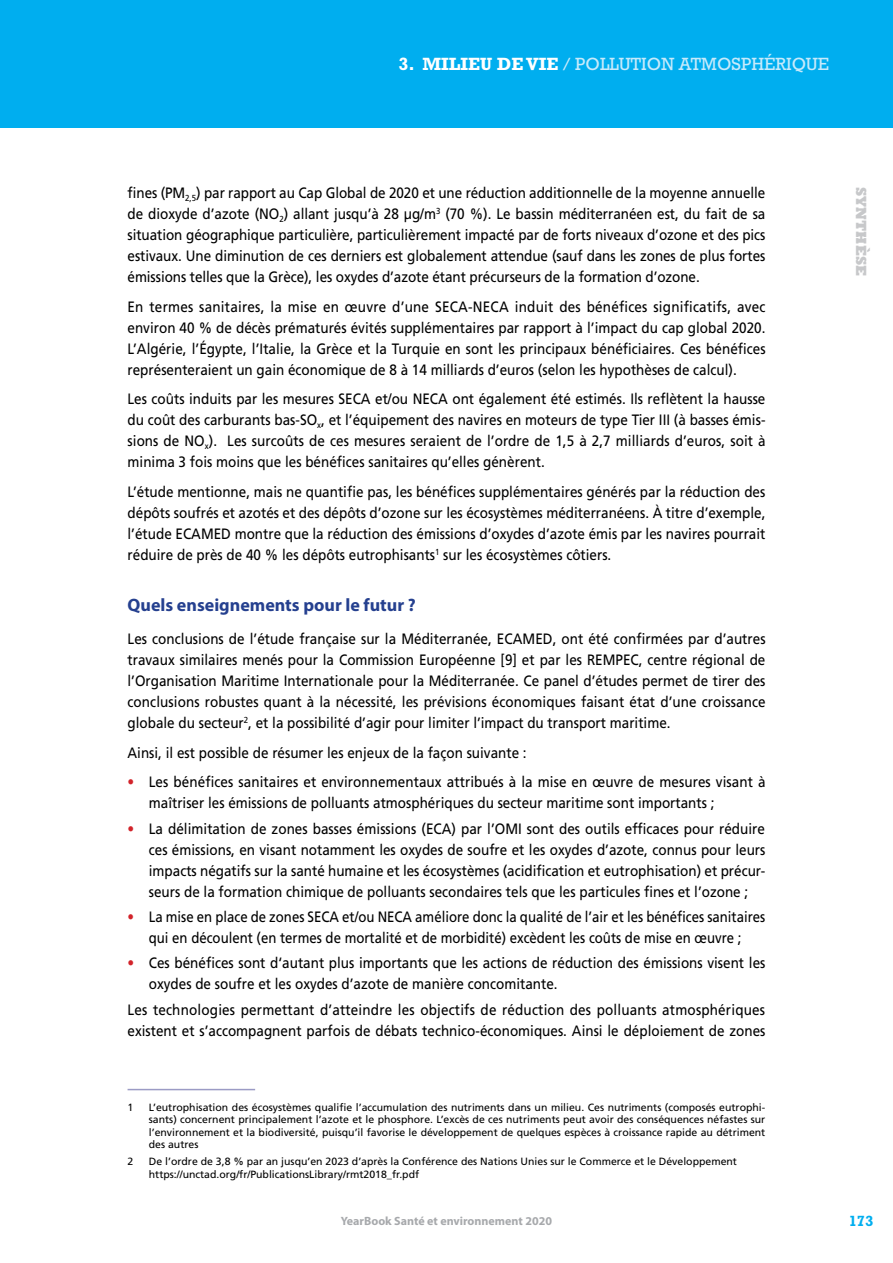
<style>
.page{position:relative;width:893px;height:1263px;background:#fff}
.page>*{position:absolute;margin:0;border:0;box-sizing:border-box;transform-origin:0 0}
.t1{font:18px "Rockwell Std";color:#c7eafb}
.t2{font:700 18px "Myriad Pro";color:#25408f}
.t3{font:15px/21px "Frutiger LT Std";color:#000;text-align:justify;scale:.9 1}
.t4{font:15px/21px "Frutiger LT Std";color:#000;text-align:center;scale:.88 1}
.t5{font:800 15px "Rockwell Std";color:#c7c8ca}
.t6{font:700 15px "Rockwell Std";color:#00aeef}
.t7{font:700 12px "Myriad Pro";color:#a7a9ac}
.t8{font:10.5px/12.6px "Frutiger LT Std";color:#000;text-align:justify}
.s1{font-weight:700;color:#fff}
.s2{color:#d2232a}
</style>
<div class="page">
<div style="left:0;top:0;width:893px;height:128px;background:#00aeef"></div>
<hr style="left:128px;top:1089px;width:127px;height:1px;background:#9b9bc5">
<p class="t1" style="left:399px;top:53px;width:432px"><span class="s1">3. MILIEU DE VIE</span> / POLLUTION ATMOSPHÉRIQUE</p>
<p class="t3" style="left:128px;top:183px;width:710px">fines (PM<sub>2,5</sub>) par rapport au Cap Global de 2020 et une réduction additionnelle de la moyenne annuelle de dioxyde d’azote (NO<sub>2</sub>) allant jusqu’à 28 µg/m<sup>3</sup> (70 %). Le bassin méditerranéen est, du fait de sa situation géographique particulière, particulièrement impacté par de forts niveaux d’ozone et des pics estivaux. Une diminution de ces derniers est globalement attendue (sauf dans les zones de plus fortes émissions telles que la Grèce), les oxydes d’azote étant précurseurs de la formation d’ozone.</p>
<p class="t3" style="left:128px;top:296px;width:711px">En termes sanitaires, la mise en œuvre d’une SECA-NECA induit des bénéfices significatifs, avec environ 40 % de décès prématurés évités supplémentaires par rapport à l’impact du cap global 2020.<br>L’Algérie, l’Égypte, l’Italie, la Grèce et la Turquie en sont les principaux bénéficiaires. Ces bénéfices représenteraient un gain économique de 8 à 14 milliards d’euros (selon les hypothèses de calcul).</p>
<p class="t3" style="left:128px;top:389px;width:710px">Les coûts induits par les mesures SECA et/ou NECA ont également été estimés. Ils reflètent la hausse du coût des carburants bas-SO<sub>x</sub>, et l’équipement des navires en moteurs de type Tier III (à basses émis&shy;sions de NO<sub>x</sub>). Les surcoûts de ces mesures seraient de l’ordre de 1,5 à 2,7 milliards d’euros, soit à minima 3 fois moins que les bénéfices sanitaires qu’elles génèrent.</p>
<p class="t3" style="left:128px;top:481px;width:710px">L’étude mentionne, mais ne quantifie pas, les bénéfices supplémentaires générés par la réduction des dépôts soufrés et azotés et des dépôts d’ozone sur les écosystèmes méditerranéens. À titre d’exemple, l’étude ECAMED montre que la réduction des émissions d’oxydes d’azote émis par les navires pourrait réduire de près de 40 % les dépôts eutrophisants<sup>1</sup> sur les écosystèmes côtiers.</p>
<p class="t2" style="left:128px;top:593px;width:290px">Quels enseignements pour le futur ?</p>
<p class="t3" style="left:128px;top:629px;width:710px">Les conclusions de l’étude française sur la Méditerranée, ECAMED, ont été confirmées par d’autres travaux similaires menés pour la Commission Européenne [9] et par les REMPEC, centre régional de l’Organisation Maritime Internationale pour la Méditerranée. Ce panel d’études permet de tirer des conclusions robustes quant à la nécessité, les prévisions économiques faisant état d’une croissance globale du secteur<sup>2</sup>, et la possibilité d’agir pour limiter l’impact du transport maritime.</p>
<p class="t3" style="left:128px;top:742px;width:445px">Ainsi, il est possible de résumer les enjeux de la façon suivante :</p>
<p class="t3" style="left:149px;top:772px;width:687px;text-indent:-21px"><span class="s2">•</span> Les bénéfices sanitaires et environnementaux attribués à la mise en œuvre de mesures visant à maîtriser les émissions de polluants atmosphériques du secteur maritime sont importants ;</p>
<p class="t3" style="left:149px;top:818px;width:687px;text-indent:-21px"><span class="s2">•</span> La délimitation de zones basses émissions (ECA) par l’OMI sont des outils efficaces pour réduire ces émissions, en visant notamment les oxydes de soufre et les oxydes d’azote, connus pour leurs impacts négatifs sur la santé humaine et les écosystèmes (acidification et eutrophisation) et précur&shy;seurs de la formation chimique de polluants secondaires tels que les particules fines et l’ozone ;</p>
<p class="t4" style="left:128px;top:906px;width:726px"><span class="s2">•</span> La mise en place de zones SECA et/ou NECA améliore donc la qualité de l’air et les bénéfices sanitaires qui en découlent (en termes de mortalité et de morbidité) excèdent les coûts de mise en œuvre ;</p>
<p class="t3" style="left:149px;top:952px;width:687px;text-indent:-21px"><span class="s2">•</span> Ces bénéfices sont d‘autant plus importants que les actions de réduction des émissions visent les oxydes de soufre et les oxydes d’azote de manière concomitante.</p>
<p class="t3" style="left:128px;top:999px;width:710px">Les technologies permettant d’atteindre les objectifs de réduction des polluants atmosphériques existent et s’accompagnent parfois de débats technico-économiques. Ainsi le déploiement de zones</p>
<p class="t8" style="left:128px;top:1101px;width:7px">1</p>
<p class="t8" style="left:149px;top:1101px;width:618px">L’eutrophisation des écosystèmes qualifie l’accumulation des nutriments dans un milieu. Ces nutriments (composés eutrophi&shy;sants) concernent principalement l’azote et le phosphore. L’excès de ces nutriments peut avoir des conséquences néfastes sur l’environnement et la biodiversité, puisqu’il favorise le développement de quelques espèces à croissance rapide au détriment des autres</p>
<p class="t8" style="left:128px;top:1155px;width:7px">2</p>
<p class="t8" style="left:149px;top:1155px;width:590px">De l’ordre de 3,8 % par an jusqu’en 2023 d’après la Conférence des Nations Unies sur le Commerce et le Développement https://unctad.org/fr/PublicationsLibrary/rmt2018_fr.pdf</p>
<p class="t7" style="left:341px;top:1213px;width:213px">YearBook Santé et environnement 2020</p>
<p class="t5" style="left:870px;top:187px;width:91px;rotate:90deg">SYNTHÈSE</p>
<p class="t6" style="left:849px;top:1211px;width:26px">173</p>
</div>
